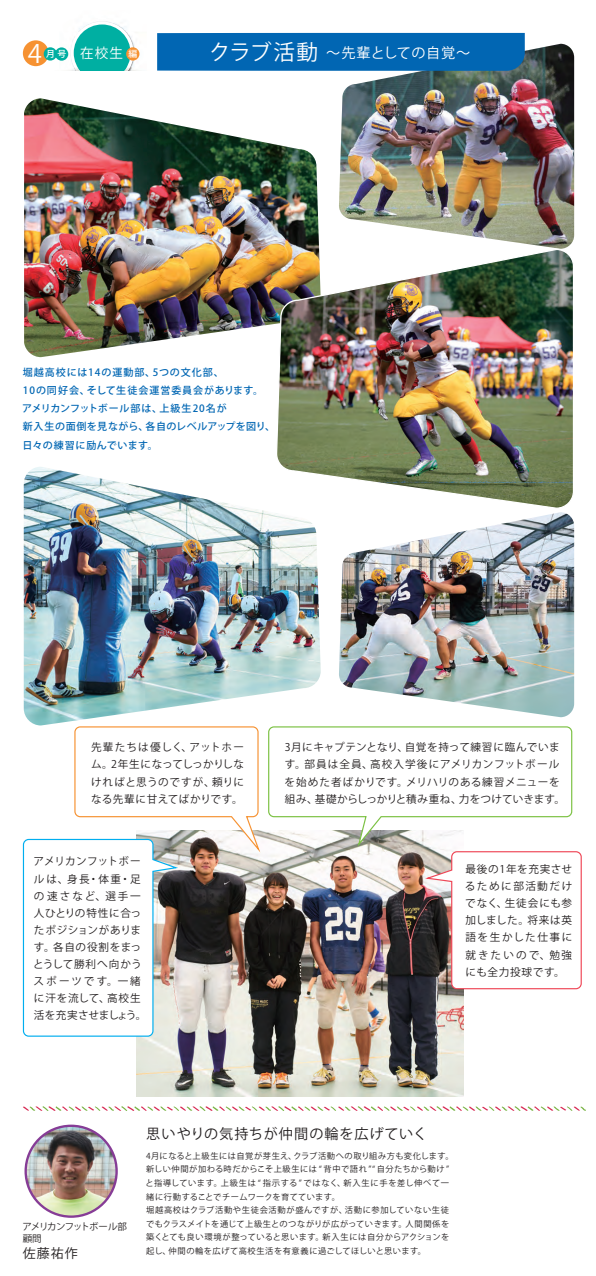
<style>
.page{position:relative;width:596px;height:1276px;background:#fff}
.page>*{position:absolute;margin:0;border:0;box-sizing:border-box;transform-origin:0 0}
.t1{font:25.4px "Koz Go Pro";color:#fff}
.t2{font:14.1px "Koz Go Pro";letter-spacing:.065em;color:#231f20}
.t3{font:14.1px "Koz Go Pro";letter-spacing:.025em;color:#fff}
.t4{font:13px "Koz Go Pro";color:#231f20}
.t5{font:10.6px/17.1px "Koz Go Pro";letter-spacing:.06em;color:#231f20;text-align:justify}
.t6{font:500 10px/18.3px "Koz Go Pro";letter-spacing:.075em;color:#0166b3}
.t7{font:9.4px/11.2px "Koz Go Pro";letter-spacing:-.07em;color:#231f20}
.t8{font:500 8.8px "Koz Go Pro";color:#fff}
.t9{font:8.2px/13.5px "Koz Go Pro";letter-spacing:.055em;color:#231f20}
.s1{font-weight:400;font-size:13.5px}
.s2{font-size:21.4px}
</style>
<div class="page">
<img style="left:24px;top:98px;width:295px;height:259px">
<img style="left:24px;top:467px;width:296px;height:258px">
<img style="left:339px;top:44px;width:234px;height:204px">
<img style="left:339px;top:512px;width:234px;height:205px">
<img style="left:136px;top:831px;width:327px;height:266px">
<img style="left:26px;top:1125px;width:90px;height:91px;border-radius:45px">
<div style="left:24px;top:1124px;width:94px;height:93px;border:2px solid #863c96;border-radius:50%"></div>
<img style="left:78px;top:21px;width:48px;height:11px">
<img style="left:66px;top:37px;width:9px;height:30px">
<img style="left:126px;top:32px;width:14px;height:35px">
<svg style="left:71px;top:22px;width:62px;height:62px"></svg>
<div style="left:74px;top:24px;width:56px;height:57px;background:#00afa2;border-radius:50%"></div>
<img style="left:70px;top:67px;width:67px;height:4px">
<img style="left:74px;top:67px;width:56px;height:4px">
<svg style="left:77px;top:66px;width:50px;height:5px"></svg>
<div style="left:52px;top:71px;width:100px;height:29px;background:#fff"></div>
<div style="left:157px;top:33px;width:367px;height:38px;background:#0166b3"></div>
<div style="left:23px;top:40px;width:26px;height:26px;background:#f69232;border-radius:50%"></div>
<div style="left:44px;top:47px;width:13px;height:14px;background:#00afa2;border-radius:50%"></div>
<div style="left:55px;top:47px;width:13px;height:14px;background:#00afa2;border-radius:50%"></div>
<div style="left:126px;top:47px;width:13px;height:14px;background:#f69232;border-radius:50%"></div>
<img style="left:275px;top:248px;width:298px;height:261px">
<svg style="left:267px;top:726px;width:305px;height:123px"></svg>
<svg style="left:422px;top:850px;width:160px;height:140px"></svg>
<svg style="left:74px;top:726px;width:188px;height:310px"></svg>
<svg style="left:22px;top:838px;width:158px;height:199px"></svg>
<svg style="left:23px;top:1106px;width:563px;height:5px"></svg>
<h1 class="t1" style="left:28px;top:37px;width:15px">4</h1>
<p class="t8" style="left:46px;top:48px;width:93px">月号 <span class="s1">在校生</span> 編</p>
<h2 class="t3" style="left:209px;top:43px;width:263px"><span class="s2">クラブ活動</span> ～先輩としての自覚～</h2>
<p class="t6" style="left:22px;top:363px;width:254px">堀越高校には14の運動部、5つの文化部、<br>10の同好会、そして生徒会運営委員会があります。アメリカンフットボール部は、上級生20名が<br>新入生の面倒を見ながら、各自のレベルアップを図り、日々の練習に励んでいます。</p>
<p class="t5" style="left:91px;top:739px;width:154px">先輩たちは優しく、アットホーム。2年生になってしっかりしなければと思うのですが、頼りになる先輩に甘えてばかりです。</p>
<p class="t5" style="left:284px;top:739px;width:282px;text-align:left">3月にキャプテンとなり、自覚を持って練習に臨んでいます。部員は全員、高校入学後にアメリカンフットボールを始めた者ばかりです。メリハリのある練習メニューを組み、基礎からしっかりと積み重ね、力をつけていきます。</p>
<p class="t5" style="left:33px;top:853px;width:115px;text-align:left">アメリカンフットボールは、身長・体重・足の速さなど、選手一人ひとりの特性に合ったポジションがあります。各自の役割をまっとうして勝利へ向かうスポーツです。一緒に汗を流して、高校生活を充実させましょう。</p>
<p class="t5" style="left:464px;top:861px;width:109px">最後の1年を充実させるために部活動だけでなく、生徒会にも参加しました。将来は英語を生かした仕事に就きたいので、勉強にも全力投球です。</p>
<p class="t7" style="left:22px;top:1221px;width:106px">アメリカンフットボール部顧問</p>
<p class="t4" style="left:23px;top:1245px;width:56px">佐藤祐作</p>
<h2 class="t2" style="left:146px;top:1125px;width:282px">思いやりの気持ちが仲間の輪を広げていく</h2>
<p class="t9" style="left:145px;top:1149px;width:309px">4月になると上級生には自覚が芽生え、クラブ活動への取り組み方も変化します。新しい仲間が加わる時だからこそ上級生には “ 背中で語れ ”“自分たちから動け”と指導しています。上級生は “ 指示する”ではなく、新入生に手を差し伸べて一緒に行動することでチームワークを育てています。<br>堀越高校はクラブ活動や生徒会活動が盛んですが、活動に参加していない生徒でもクラスメイトを通じて上級生とのつながりが広がっていきます。人間関係を築くとても良い環境が整っていると思います。新入生には自分からアクションを起し、仲間の輪を広げて高校生活を有意義に過ごしてほしいと思います。</p>
</div>
